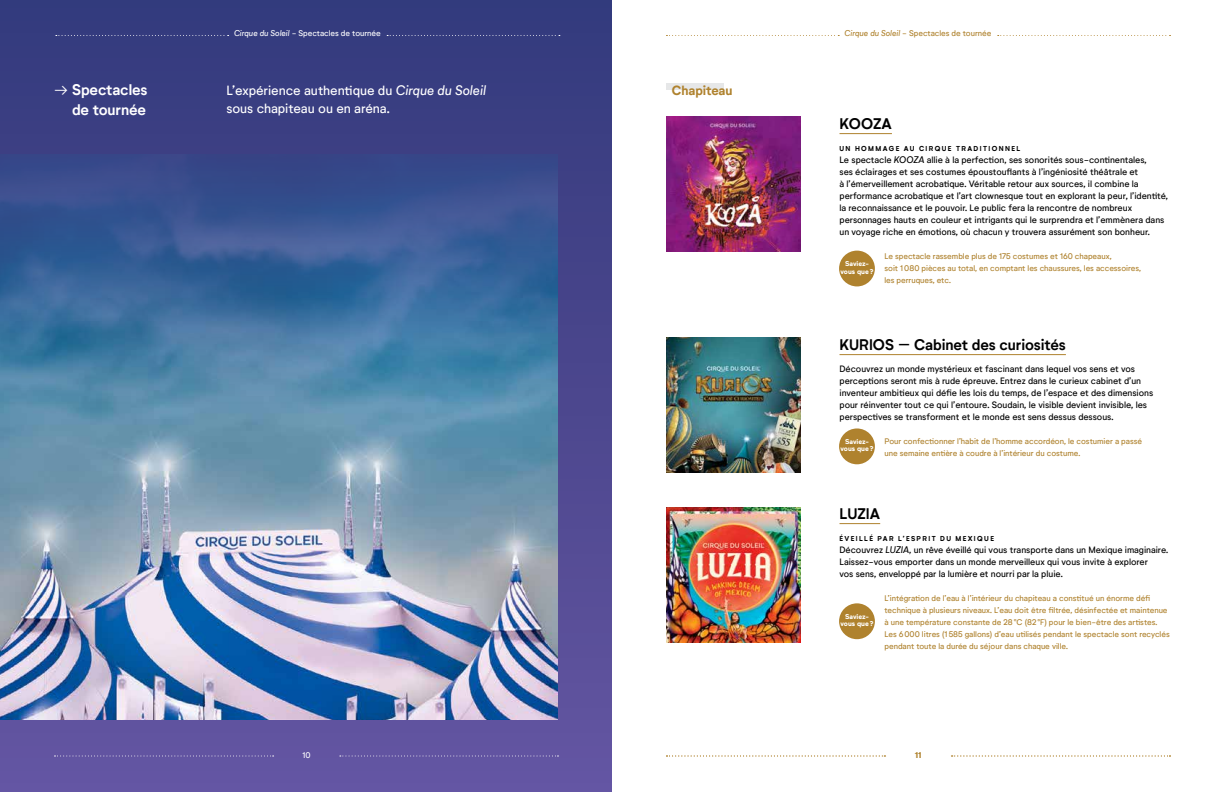
<style>
.page{position:relative;width:1224px;height:792px;background:#fff}
.page>*{position:absolute;margin:0;border:0;box-sizing:border-box;transform-origin:0 0}
.t1{font:600 15px "Neutrif Studio";letter-spacing:-.005em;color:#000}
.t2{font:600 15px/20px "Neutrif Studio";letter-spacing:-.01em;color:#fff;text-align:right}
.t3{font:13px/18px "Neutrif Studio";letter-spacing:-.005em;color:#fff}
.t4{font:700 13px "Neutrif Studio";letter-spacing:-.01em;color:#af822e}
.t5{font:9px/12px "Neutrif Studio";letter-spacing:-.005em;color:#000}
.t6{font:8px/12px "Neutrif Studio";letter-spacing:-.005em;color:#af822e}
.t7{font:8px "Neutrif Studio";letter-spacing:-.005em;color:#fff}
.t8{font:700 7px "Neutrif Studio";letter-spacing:.2em;color:#000}
.t9{font:700 7px/7.5px "Maax";letter-spacing:-.01em;color:#fff;text-align:center}
.s1{font-style:italic}
</style>
<div class="page">
<hr style="left:840px;top:133px;width:52px;height:1px;background:#af822e">
<hr style="left:840px;top:354px;width:226px;height:1px;background:#af822e">
<hr style="left:840px;top:523px;width:40px;height:1px;background:#af822e">
<div style="left:666px;top:83px;width:58px;height:6px;background:#e6e7e8"></div>
<img style="left:666px;top:117px;width:135px;height:135px">
<img style="left:666px;top:338px;width:135px;height:135px">
<img style="left:666px;top:507px;width:135px;height:135px">
<div style="left:0;top:0;width:612px;height:792px;background:linear-gradient(to bottom,#333a7c,#6455a1)"></div>
<svg style="left:54px;top:756px;width:220px;height:1px"></svg>
<svg style="left:340px;top:756px;width:219px;height:1px"></svg>
<svg style="left:666px;top:756px;width:220px;height:1px"></svg>
<svg style="left:951px;top:756px;width:220px;height:1px"></svg>
<div style="left:839px;top:251px;width:36px;height:35px;background:#af822e;border-radius:50%"></div>
<div style="left:839px;top:428px;width:36px;height:36px;background:#af822e;border-radius:50%"></div>
<div style="left:839px;top:603px;width:36px;height:36px;background:#af822e;border-radius:50%"></div>
<svg style="left:998px;top:35px;width:173px;height:1px"></svg>
<svg style="left:666px;top:35px;width:173px;height:1px"></svg>
<svg style="left:387px;top:35px;width:173px;height:1px"></svg>
<svg style="left:56px;top:35px;width:173px;height:1px"></svg>
<img style="left:0;top:155px;width:558px;height:565px">
<p class="t7" style="left:234px;top:28px;width:148px"><span class="s1">Cirque du Soleil</span> - Spectacles de tournée</p>
<p class="t6" style="left:845px;top:27px;width:148px"><span class="s1">Cirque du Soleil</span> - Spectacles de tournée</p>
<h1 class="t2" style="left:54px;top:80px;width:95px">→ Spectacles de tournée</h1>
<h2 class="t3" style="left:226px;top:82px;width:261px">L’expérience authentique du <span class="s1">Cirque du Soleil </span>sous chapiteau ou en aréna.</h2>
<p class="t7" style="left:302px;top:750px;width:10px">10</p>
<h2 class="t4" style="left:672px;top:82px;width:62px">Chapiteau</h2>
<h1 class="t1" style="left:840px;top:114px;width:54px">KOOZA</h1>
<p class="t8" style="left:840px;top:144px;width:182px">UN HOMMAGE AU CIRQUE TRADITIONNEL</p>
<p class="t5" style="left:840px;top:154px;width:330px">Le spectacle <span class="s1">KOOZA</span> allie à la perfection, ses sonorités sous-continentales,<br>ses éclairages et ses costumes époustouflants à l’ingéniosité théâtrale et<br>à l’émerveillement acrobatique. Véritable retour aux sources, il combine la performance acrobatique et l’art clownesque tout en explorant la peur, l’identité, la reconnaissance et le pouvoir. Le public fera la rencontre de nombreux personnages hauts en couleur et intrigants qui le surprendra et l’emmènera dans un voyage riche en émotions, où chacun y trouvera assurément son bonheur.</p>
<p class="t6" style="left:885px;top:250px;width:258px">Le spectacle rassemble plus de 175 costumes et 160 chapeaux,<br>soit 1080 pièces au total, en comptant les chaussures, les accessoires, les perruques, etc.</p>
<p class="t9" style="left:841px;top:260px;width:34px">Saviez&shy;vous que?</p>
<h1 class="t1" style="left:840px;top:335px;width:228px">KURIOS – Cabinet des curiosités</h1>
<p class="t5" style="left:840px;top:363px;width:315px">Découvrez un monde mystérieux et fascinant dans lequel vos sens et vos perceptions seront mis à rude épreuve. Entrez dans le curieux cabinet d’un inventeur ambitieux qui défie les lois du temps, de l’espace et des dimensions pour réinventer tout ce qui l’entoure. Soudain, le visible devient invisible, les perspectives se transforment et le monde est sens dessus dessous.</p>
<p class="t6" style="left:885px;top:435px;width:259px">Pour confectionner l’habit de l’homme accordéon, le costumier a passé une semaine entière à coudre à l’intérieur du costume.</p>
<p class="t9" style="left:841px;top:438px;width:34px">Saviez&shy;vous que?</p>
<h1 class="t1" style="left:840px;top:504px;width:42px">LUZIA</h1>
<p class="t8" style="left:840px;top:534px;width:156px">ÉVEILLÉ PAR L’ESPRIT DU MEXIQUE</p>
<p class="t5" style="left:840px;top:544px;width:330px">Découvrez <span class="s1">LUZIA</span>, un rêve éveillé qui vous transporte dans un Mexique imaginaire.<br>Laissez-vous emporter dans un monde merveilleux qui vous invite à explorer<br>vos sens, enveloppé par la lumière et nourri par la pluie.</p>
<p class="t6" style="left:885px;top:592px;width:287px">L’intégration de l’eau à l’intérieur du chapiteau a constitué un énorme défi technique à plusieurs niveaux. L’eau doit être filtrée, désinfectée et maintenue à une température constante de 28°C (82°F) pour le bien-être des artistes.<br>Les 6000 litres (1585 gallons) d’eau utilisés pendant le spectacle sont recyclés pendant toute la durée du séjour dans chaque ville.</p>
<p class="t9" style="left:841px;top:613px;width:34px">Saviez&shy;vous que?</p>
<p class="t6" style="left:915px;top:749px;width:8px">11</p>
</div>
